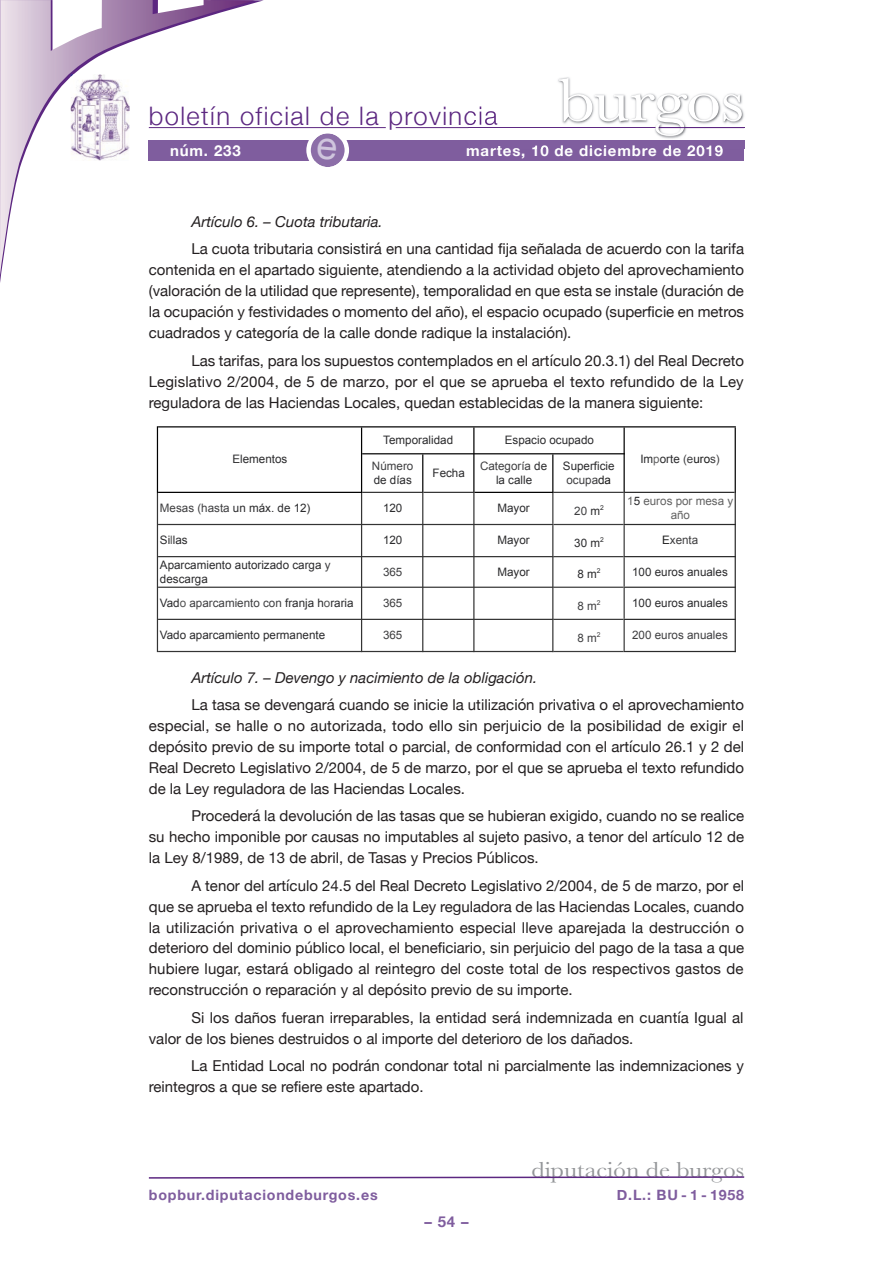
<style>
.page{position:relative;width:893px;height:1263px;background:#fff}
.page>*{position:absolute;margin:0;border:0;box-sizing:border-box;transform-origin:0 0}
.t1{font:63px "Baskerville";letter-spacing:-.01em;color:#fff;scale:1.12 1}
.t2{font:300 25.5px "Helvetica Neue";letter-spacing:.055em;color:#5c2781}
.t3{font:22.5px "Baskerville";color:#939598;scale:1.12 1}
.t4{font:15px/21px "Helvetica Neue";color:#231f20;text-align:justify}
.t5{font:italic 15px "Helvetica Neue";color:#231f20}
.t6{font:700 15px "Helvetica Neue";letter-spacing:.055em;color:#fff}
.t7{font:700 15px "Helvetica Neue";color:#7f5d9e}
.t8{font:700 14.25px "Helvetica Neue";letter-spacing:.055em;color:#7f5d9e}
.t9{font:11.7px/13.8px "Arial";color:#2b2b2d;text-align:center}
.t10{font:11.7px/13.8px "Arial";color:#3f3f41;text-align:center}
.t11{font:11.7px/13.8px "Arial";color:#626262;text-align:center}
.s1{color:#626262}
.s2{color:#3f3f41}
.s3{color:#1c1c1c}
.s4{color:#2b2b2d}
.s5{color:#525252}
</style>
<div class="page">
<hr style="left:396px;top:127px;width:348px;height:1px;background:#5c2781">
<hr style="left:149px;top:127px;width:237px;height:1px;background:#5c2781">
<svg style="left:0;top:0;width:255px;height:275px"></svg>
<div style="left:149px;top:140px;width:595px;height:20px;background:#7f5d9e"></div>
<svg style="left:148px;top:1176px;width:597px;height:3px"></svg>
<img style="left:468px;top:77px;width:277px;height:72px">
<img style="left:468px;top:127px;width:191px;height:1px">
<img style="left:468px;top:140px;width:276px;height:9px">
<img style="left:468px;top:146px;width:43px;height:3px">
<hr style="left:659px;top:127px;width:85px;height:1px;background:#5c2781">
<img style="left:71px;top:74px;width:59px;height:87px">
<hr style="left:157px;top:426px;width:1px;height:67px;background:#000">
<hr style="left:158px;top:492px;width:204px;height:1px;background:#000">
<hr style="left:361px;top:427px;width:1px;height:66px;background:#000">
<hr style="left:362px;top:492px;width:60px;height:1px;background:#343434">
<hr style="left:422px;top:454px;width:1px;height:39px;background:#000">
<hr style="left:423px;top:492px;width:50px;height:1px;background:#343434">
<hr style="left:473px;top:427px;width:1px;height:66px;background:#000">
<hr style="left:474px;top:492px;width:79px;height:1px;background:#000">
<hr style="left:552px;top:454px;width:1px;height:39px;background:#000">
<hr style="left:553px;top:492px;width:70px;height:1px;background:#3b3b3b">
<hr style="left:623px;top:427px;width:2px;height:66px;background:#000">
<hr style="left:735px;top:427px;width:1px;height:66px;background:#000">
<hr style="left:158px;top:524px;width:395px;height:1px;background:#343434">
<hr style="left:552px;top:493px;width:1px;height:31px;background:#3b3b3b">
<hr style="left:553px;top:524px;width:70px;height:1px;background:#3b3b3b">
<hr style="left:623px;top:493px;width:2px;height:31px;background:#3b3b3b">
<hr style="left:158px;top:556px;width:395px;height:1px;background:#343434">
<hr style="left:553px;top:556px;width:70px;height:1px;background:#3b3b3b">
<hr style="left:623px;top:525px;width:2px;height:31px;background:#3b3b3b">
<hr style="left:158px;top:587px;width:395px;height:1px;background:#343434">
<hr style="left:553px;top:587px;width:70px;height:1px;background:#3b3b3b">
<hr style="left:623px;top:557px;width:2px;height:30px;background:#3b3b3b">
<hr style="left:158px;top:619px;width:395px;height:1px;background:#343434">
<hr style="left:553px;top:619px;width:70px;height:1px;background:#3b3b3b">
<hr style="left:623px;top:588px;width:2px;height:31px;background:#3b3b3b">
<hr style="left:158px;top:651px;width:395px;height:1px;background:#343434">
<hr style="left:553px;top:651px;width:70px;height:1px;background:#3b3b3b">
<hr style="left:157px;top:493px;width:1px;height:159px;background:#343434">
<hr style="left:361px;top:493px;width:1px;height:159px;background:#343434">
<hr style="left:473px;top:493px;width:1px;height:159px;background:#343434">
<hr style="left:623px;top:620px;width:2px;height:31px;background:#3b3b3b">
<hr style="left:735px;top:493px;width:1px;height:159px;background:#2b2b2b">
<hr style="left:422px;top:493px;width:1px;height:159px;background:#343434">
<hr style="left:552px;top:525px;width:1px;height:127px;background:#343434">
<hr style="left:158px;top:426px;width:578px;height:1px;background:#000">
<hr style="left:362px;top:453px;width:263px;height:1px;background:#000">
<hr style="left:625px;top:492px;width:110px;height:1px;background:#2b2b2b">
<hr style="left:623px;top:524px;width:113px;height:1px;background:#2b2b2b">
<hr style="left:623px;top:556px;width:113px;height:1px;background:#2b2b2b">
<hr style="left:623px;top:587px;width:113px;height:1px;background:#2b2b2b">
<hr style="left:623px;top:619px;width:113px;height:1px;background:#2b2b2b">
<hr style="left:623px;top:651px;width:113px;height:1px;background:#2b2b2b">
<svg style="left:306px;top:133px;width:43px;height:34px"></svg>
<h2 class="t2" style="left:149px;top:100px;width:350px">boletín oficial de la provincia</h2>
<h1 class="t1" style="left:558px;top:62px;width:168px">burgos</h1>
<p class="t6" style="left:170px;top:141px;width:72px">núm. 233</p>
<p class="t6" style="left:466px;top:141px;width:258px">martes, 10 de diciembre de 2019</p>
<p class="t5" style="left:191px;top:213px;width:193px">Artículo 6. – Cuota tributaria.</p>
<p class="t4" style="left:149px;top:238px;width:597px;text-indent:43px">La cuota tributaria consistirá en una cantidad fija señalada de acuerdo con la tarifa contenida en el apartado siguiente, atendiendo a la actividad objeto del aprovechamiento (valoración de la utilidad que represente), temporalidad en que esta se instale (duración de la ocupación y festividades o momento del año), el espacio ocupado (superficie en metros cuadrados y categoría de la calle donde radique la instalación).</p>
<p class="t4" style="left:149px;top:349px;width:597px;text-indent:43px">Las tarifas, para los supuestos contemplados en el artículo 20.3.1) del Real Decreto Legislativo 2/2004, de 5 de marzo, por el que se aprueba el texto refundido de la Ley reguladora de las Haciendas Locales, quedan establecidas de la manera siguiente:</p>
<p class="t9" style="left:383px;top:433px;width:71px">Temporalidad</p>
<p class="t9" style="left:505px;top:433px;width:91px">Espacio ocupado</p>
<p class="t9" style="left:232px;top:452px;width:56px">Elementos</p>
<p class="t9" style="left:640px;top:452px;width:81px">Im<span class="s1">p</span>orte <span class="s2">(e</span><span class="s3">uro</span><span class="s2">s)</span></p>
<p class="t9" style="left:433px;top:466px;width:34px">Fecha</p>
<p class="t10" style="left:480px;top:459px;width:69px">Categoría <span class="s4">de la calle</span></p>
<p class="t9" style="left:563px;top:459px;width:53px">Superficie <span class="s2">ocupa</span><span class="s3">da</span></p>
<p class="t10" style="left:372px;top:459px;width:43px">Número</p>
<p class="t9" style="left:374px;top:473px;width:40px">de días</p>
<p class="t10" style="left:160px;top:501px;width:152px">Mesas (hasta <span class="s4">un máx. de 12)</span></p>
<p class="t9" style="left:383px;top:501px;width:21px">120</p>
<p class="t9" style="left:497px;top:501px;width:34px">Mayor</p>
<p class="t10" style="left:574px;top:504px;width:31px">20 <span class="s4">m</span><sup>2</sup></p>
<p class="t11" style="left:627px;top:494px;width:108px">1<span class="s4">5</span> euros por mesa y año</p>
<p class="t9" style="left:160px;top:533px;width:29px">Si<span class="s5">l</span>las</p>
<p class="t9" style="left:383px;top:533px;width:21px">120</p>
<p class="t9" style="left:497px;top:533px;width:34px">Mayor</p>
<p class="t9" style="left:574px;top:536px;width:31px">30 m<sup>2</sup></p>
<p class="t10" style="left:662px;top:533px;width:38px"><span class="s3">E</span>xenta</p>
<p class="t9" style="left:160px;top:558px;width:172px;text-align:left">Aparcamiento autorizado carga <span class="s2">y </span>descarga</p>
<p class="t10" style="left:383px;top:565px;width:21px">365</p>
<p class="t9" style="left:497px;top:565px;width:34px">Mayor</p>
<p class="t9" style="left:577px;top:567px;width:25px">8 m<sup>2</sup></p>
<p class="t9" style="left:632px;top:565px;width:97px">100 euros anuales</p>
<p class="t9" style="left:160px;top:596px;width:195px">Vad<span class="s5">o</span> <span class="s2">aparcamiento con</span> franja h<span class="s5">o</span>raria</p>
<p class="t10" style="left:383px;top:596px;width:21px">365</p>
<p class="t10" style="left:577px;top:599px;width:25px">8 m<sup>2</sup></p>
<p class="t9" style="left:632px;top:596px;width:97px">100 euros anuales</p>
<p class="t9" style="left:160px;top:628px;width:167px">Vado aparcamiento permanente</p>
<p class="t10" style="left:383px;top:628px;width:21px">365</p>
<p class="t10" style="left:577px;top:631px;width:25px">8 m<sup>2</sup></p>
<p class="t10" style="left:632px;top:628px;width:97px">200 euros anuales</p>
<p class="t5" style="left:191px;top:668px;width:347px">Artículo 7. – Devengo y nacimiento de la obligación.</p>
<p class="t4" style="left:149px;top:694px;width:597px;text-indent:43px">La tasa se devengará cuando se inicie la utilización privativa o el aprovechamiento especial, se halle o no autorizada, todo ello sin perjuicio de la posibilidad de exigir el depósito previo de su importe total o parcial, de conformidad con el artículo 26.1 y 2 del Real Decreto Legislativo 2/2004, de 5 de marzo, por el que se aprueba el texto refundido de la Ley reguladora de las Haciendas Locales.</p>
<p class="t4" style="left:149px;top:805px;width:597px;text-indent:43px">procederá la devolución de las tasas que se hubieran exigido, cuando no se realice su hecho imponible por causas no imputables al sujeto pasivo, a tenor del artículo 12 de la Ley 8/1989, de 13 de abril, de Tasas y precios públicos.</p>
<p class="t4" style="left:149px;top:874px;width:597px;text-indent:43px">A tenor del artículo 24.5 del Real Decreto Legislativo 2/2004, de 5 de marzo, por el que se aprueba el texto refundido de la Ley reguladora de las Haciendas Locales, cuando la utilización privativa o el aprovechamiento especial lleve aparejada la destrucción o deterioro del dominio público local, el beneficiario, sin perjuicio del pago de la tasa a que hubiere lugar, estará obligado al reintegro del coste total de los respectivos gastos de reconstrucción o reparación y al depósito previo de su importe.</p>
<p class="t4" style="left:149px;top:1007px;width:596px;text-indent:43px">si los daños fueran irreparables, la entidad será indemnizada en cuantía igual al valor de los bienes destruidos o al importe del deterioro de los dañados.</p>
<p class="t4" style="left:149px;top:1055px;width:597px;text-indent:43px">La Entidad Local no podrán condonar total ni parcialmente las indemnizaciones y reintegros a que se refiere este apartado.</p>
<h3 class="t3" style="left:531px;top:1156px;width:191px">diputación de burgos</h3>
<p class="t8" style="left:149px;top:1186px;width:230px">bopbur.diputaciondeburgos.es</p>
<p class="t8" style="left:617px;top:1186px;width:129px">D.L.: BU - 1 - 1958</p>
<p class="t7" style="left:424px;top:1212px;width:46px">–54–</p>
</div>
